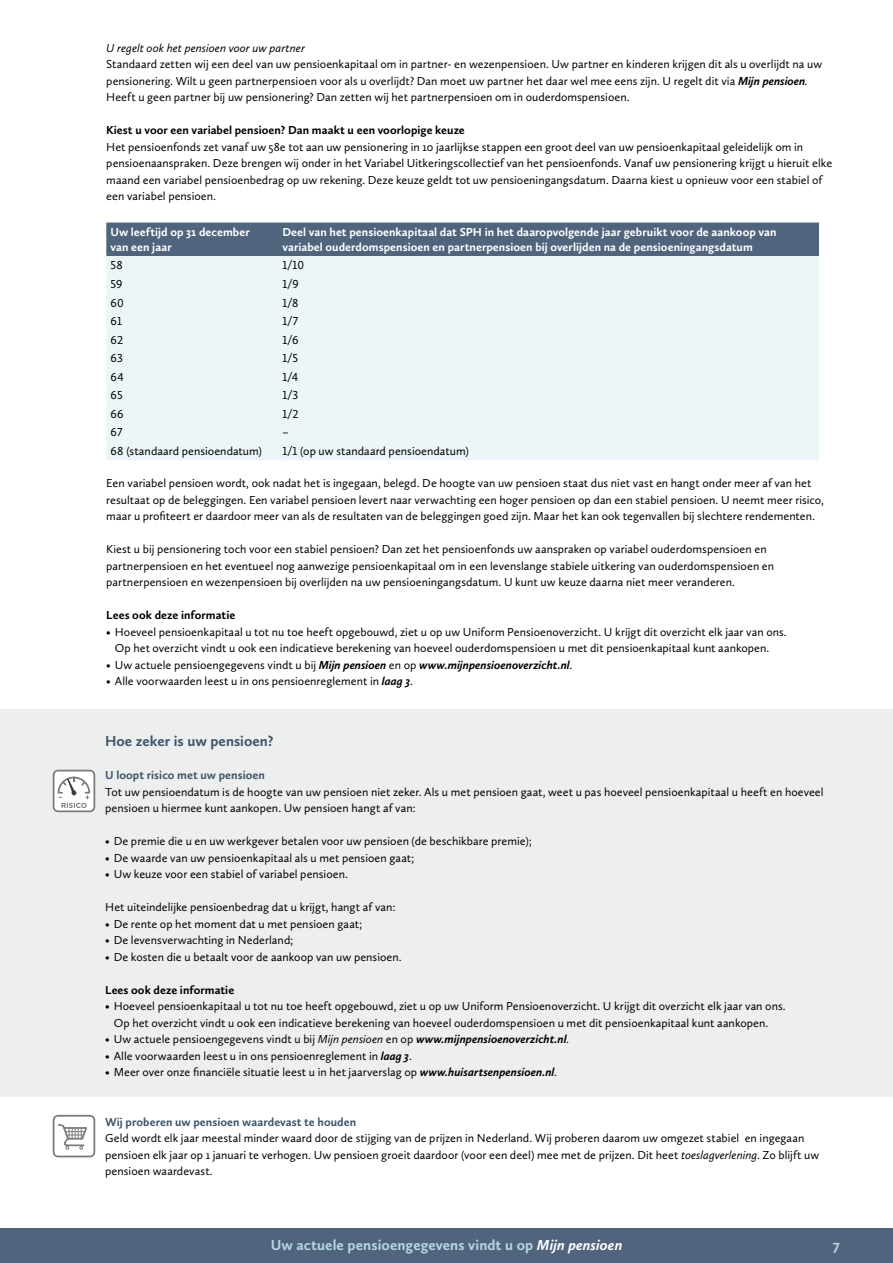
<style>
.page{position:relative;width:893px;height:1263px;background:#fff}
.page>*{position:absolute;margin:0;border:0;box-sizing:border-box;transform-origin:0 0}
.t1{font:700 15px "Calluna Sans";letter-spacing:.005em;color:#b4d8e3}
.t2{font:700 15px "Calluna Sans";color:#3d566c}
.t3{font:12px/16.5px "Calluna Sans";letter-spacing:.005em;color:#000}
.t4{font:700 12px/15px "Calluna Sans";letter-spacing:.005em;color:#fff}
.t5{font:700 12px "Calluna Sans";letter-spacing:.005em;color:#000}
.t6{font:700 12px "Calluna Sans";letter-spacing:.005em;color:#3d566c}
.t7{font:italic 12px "Calluna Sans";color:#000}
.s1{font-weight:700;font-style:italic}
.s2{font-style:italic}
.s3{font-style:italic;color:#fff}
</style>
<div class="page">
<div style="left:0;top:709px;width:893px;height:388px;background:#edeeee"></div>
<div style="left:106px;top:223px;width:713px;height:33px;background:#51647d"></div>
<div style="left:106px;top:256px;width:713px;height:204px;background:#ecf5f8"></div>
<svg style="left:53px;top:770px;width:42px;height:42px;background:#d9d9d9"></svg>
<svg style="left:53px;top:1115px;width:42px;height:42px"></svg>
<div style="left:0;top:1229px;width:893px;height:34px;background:#51647d"></div>
<p class="t7" style="left:106px;top:40px;width:200px">U regelt ook het pensioen voor uw partner</p>
<p class="t3" style="left:106px;top:56px;width:718px">Standaard zetten wij een deel van uw pensioenkapitaal om in partner- en wezenpensioen. Uw partner en kinderen krijgen dit als u overlijdt na uw pensionering. Wilt u geen partnerpensioen voor als u overlijdt? Dan moet uw partner het daar wel mee eens zijn. U regelt dit via <span class="s1">Mijn pensioen</span><span class="s2">.<br></span>Heeft u geen partner bij uw pensionering? Dan zetten wij het partnerpensioen om in ouderdomspensioen.</p>
<p class="t5" style="left:106px;top:123px;width:360px">Kiest u voor een variabel pensioen? Dan maakt u een voorlopige keuze</p>
<p class="t3" style="left:106px;top:138px;width:727px">Het pensioenfonds zet vanaf uw 58e tot aan uw pensionering in 10 jaarlijkse stappen een groot deel van uw pensioenkapitaal geleidelijk om in pensioenaanspraken. Deze brengen wij onder in het Variabel Uitkeringscollectief van het pensioenfonds. Vanaf uw pensionering krijgt u hieruit elke maand een variabel pensioenbedrag op uw rekening. Deze keuze geldt tot uw pensioeningangsdatum. Daarna kiest u opnieuw voor een stabiel of een variabel pensioen.</p>
<p class="t4" style="left:111px;top:224px;width:141px">Uw leeftijd op 31 december van een jaar</p>
<p class="t4" style="left:282px;top:224px;width:496px">Deel van het pensioenkapitaal dat SPH in het daaropvolgende jaar gebruikt voor de aankoop van variabel ouderdomspensioen en partnerpensioen bij overlijden na de pensioeningangsdatum</p>
<p class="t3" style="left:111px;top:257px;width:14px">58</p>
<p class="t3" style="left:282px;top:257px;width:23px">1/10</p>
<p class="t3" style="left:111px;top:275px;width:13px">59</p>
<p class="t3" style="left:282px;top:275px;width:18px">1/9</p>
<p class="t3" style="left:111px;top:294px;width:15px">60</p>
<p class="t3" style="left:282px;top:294px;width:18px">1/8</p>
<p class="t3" style="left:111px;top:313px;width:13px">61</p>
<p class="t3" style="left:282px;top:313px;width:17px">1/7</p>
<p class="t3" style="left:111px;top:331px;width:14px">62</p>
<p class="t3" style="left:282px;top:331px;width:17px">1/6</p>
<p class="t3" style="left:111px;top:350px;width:14px">63</p>
<p class="t3" style="left:282px;top:350px;width:17px">1/5</p>
<p class="t3" style="left:111px;top:368px;width:15px">64</p>
<p class="t3" style="left:282px;top:368px;width:17px">1/4</p>
<p class="t3" style="left:111px;top:387px;width:14px">65</p>
<p class="t3" style="left:282px;top:387px;width:17px">1/3</p>
<p class="t3" style="left:111px;top:405px;width:15px">66</p>
<p class="t3" style="left:282px;top:405px;width:18px">1/2</p>
<p class="t3" style="left:111px;top:424px;width:13px">67</p>
<p class="t3" style="left:282px;top:424px;width:8px">–</p>
<p class="t3" style="left:111px;top:443px;width:153px">68 (standaard pensioendatum)</p>
<p class="t3" style="left:282px;top:443px;width:188px">1/1 (op uw standaard pensioendatum)</p>
<p class="t3" style="left:106px;top:475px;width:719px">Een variabel pensioen wordt, ook nadat het is ingegaan, belegd. De hoogte van uw pensioen staat dus niet vast en hangt onder meer af van het resultaat op de beleggingen. Een variabel pensioen levert naar verwachting een hoger pensioen op dan een stabiel pensioen. U neemt meer risico, maar u profiteert er daardoor meer van als de resultaten van de beleggingen goed zijn. Maar het kan ook tegenvallen bij slechtere rendementen.</p>
<p class="t3" style="left:106px;top:541px;width:669px">Kiest u bij pensionering toch voor een stabiel pensioen? Dan zet het pensioenfonds uw aanspraken op variabel ouderdomspensioen en partnerpensioen en het eventueel nog aanwezige pensioenkapitaal om in een levenslange stabiele uitkering van ouderdomspensioen en partnerpensioen en wezenpensioen bij overlijden na uw pensioeningangsdatum. U kunt uw keuze daarna niet meer veranderen.</p>
<p class="t5" style="left:106px;top:608px;width:130px">Lees ook deze informatie</p>
<p class="t3" style="left:115px;top:623px;width:673px;text-indent:-9px">• Hoeveel pensioenkapitaal u tot nu toe heeft opgebouwd, ziet u op uw Uniform Pensioenoverzicht. U krijgt dit overzicht elk jaar van ons.<br>Op het overzicht vindt u ook een indicatieve berekening van hoeveel ouderdomspensioen u met dit pensioenkapitaal kunt aankopen.</p>
<p class="t3" style="left:106px;top:656px;width:467px">• Uw actuele pensioengegevens vindt u bij <span class="s1">Mijn pensioen</span> en op <span class="s1">www.mijnpensioenoverzicht.nl</span>.</p>
<p class="t3" style="left:106px;top:673px;width:308px">• Alle voorwaarden leest u in ons pensioenreglement in <span class="s1">laag 3</span>.</p>
<p class="t2" style="left:105px;top:732px;width:170px">Hoe zeker is uw pensioen?</p>
<p class="t6" style="left:105px;top:768px;width:161px">U loopt risico met uw pensioen</p>
<p class="t3" style="left:105px;top:783px;width:720px">Tot uw pensioendatum is de hoogte van uw pensioen niet zeker. Als u met pensioen gaat, weet u pas hoeveel pensioenkapitaal u heeft en hoeveel pensioen u hiermee kunt aankopen. Uw pensioen hangt af van:</p>
<p class="t3" style="left:105px;top:833px;width:428px">• De premie die u en uw werkgever betalen voor uw pensioen (de beschikbare premie);</p>
<p class="t3" style="left:105px;top:849px;width:311px">• De waarde van uw pensioenkapitaal als u met pensioen gaat;</p>
<p class="t3" style="left:105px;top:866px;width:244px">• Uw keuze voor een stabiel of variabel pensioen.</p>
<p class="t3" style="left:105px;top:899px;width:292px">Het uiteindelijke pensioenbedrag dat u krijgt, hangt af van:</p>
<p class="t3" style="left:105px;top:915px;width:259px">• De rente op het moment dat u met pensioen gaat;</p>
<p class="t3" style="left:105px;top:932px;width:190px">• De levensverwachting in Nederland;</p>
<p class="t3" style="left:105px;top:948px;width:298px">• De kosten die u betaalt voor de aankoop van uw pensioen.</p>
<p class="t5" style="left:105px;top:982px;width:130px">Lees ook deze informatie</p>
<p class="t3" style="left:114px;top:998px;width:673px;text-indent:-9px">• Hoeveel pensioenkapitaal u tot nu toe heeft opgebouwd, ziet u op uw Uniform Pensioenoverzicht. U krijgt dit overzicht elk jaar van ons.<br>Op het overzicht vindt u ook een indicatieve berekening van hoeveel ouderdomspensioen u met dit pensioenkapitaal kunt aankopen.</p>
<p class="t3" style="left:105px;top:1031px;width:465px">• Uw actuele pensioengegevens vindt u bij <span class="s2">Mijn pensioen</span> en op <span class="s1">www.mijnpensioenoverzicht.nl</span>.</p>
<p class="t3" style="left:105px;top:1047px;width:308px">• Alle voorwaarden leest u in ons pensioenreglement in <span class="s1">laag 3</span>.</p>
<p class="t3" style="left:105px;top:1064px;width:453px">• Meer over onze financiële situatie leest u in het jaarverslag op <span class="s1">www.huisartsenpensioen.nl</span>.</p>
<p class="t6" style="left:105px;top:1114px;width:252px">Wij proberen uw pensioen waardevast te houden</p>
<p class="t3" style="left:105px;top:1130px;width:716px">Geld wordt elk jaar meestal minder waard door de stijging van de prijzen in Nederland. Wij proberen daarom uw omgezet stabiel en ingegaan pensioen elk jaar op 1 januari te verhogen. Uw pensioen groeit daardoor (voor een deel) mee met de prijzen. Dit heet <span class="s2">toeslagverlening</span>. Zo blijft uw pensioen waardevast.</p>
<p class="t1" style="left:271px;top:1236px;width:353px">Uw actuele pensioengegevens vindt u op <span class="s3">Mijn pensioen</span></p>
<p class="t1" style="left:833px;top:1236px;width:9px">7</p>
</div>
